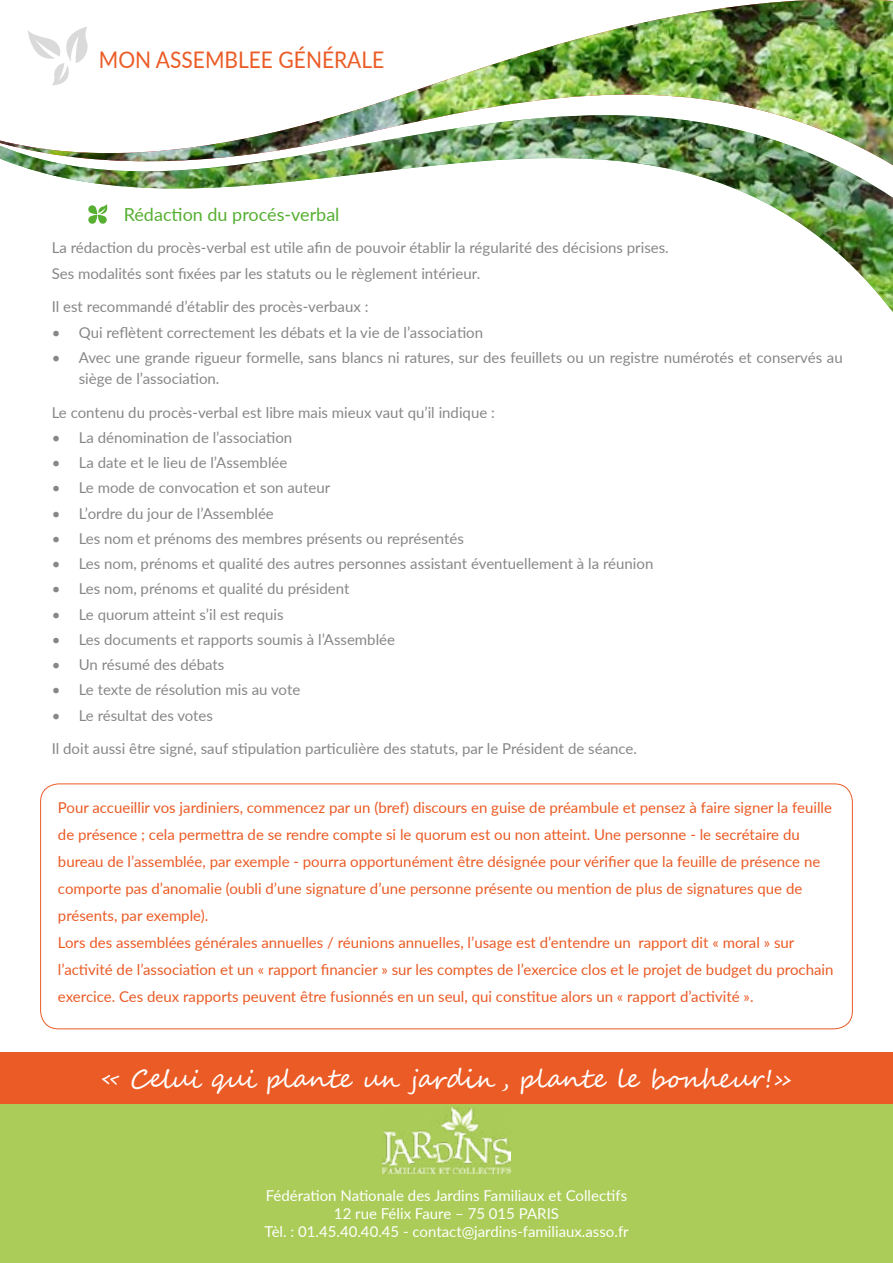
<style>
.page{position:relative;width:893px;height:1263px;background:#fff}
.page>*{position:absolute;margin:0;border:0;box-sizing:border-box;transform-origin:0 0}
.t1{font:25.5px "Segoe Script";color:#fff}
.t2{font:22.95px "Lato";color:#eb5b25;scale:.92 1}
.t3{font:18px "Lato";color:#56af32}
.t4{font:15px/25.2px "Lato";color:#878787}
.t5{font:15px/27px "Lato";color:#eb5b25}
.t6{font:15px/18px "Lato";color:#fff;text-align:center}
</style>
<div class="page">
<div style="left:0;top:1052px;width:893px;height:52px;background:#eb5b25"></div>
<div style="left:0;top:1104px;width:893px;height:159px;background:#abcc58"></div>
<img style="left:383px;top:1108px;width:127px;height:66px">
<img style="left:52px;top:0;width:841px;height:115px">
<img style="left:0;top:115px;width:893px;height:197px">
<svg style="left:28px;top:27px;width:62px;height:58px"></svg>
<div style="left:81px;top:196px;width:34px;height:34px;background:#fff;border-radius:50%"></div>
<svg style="left:88px;top:204px;width:20px;height:20px"></svg>
<div style="left:40px;top:783px;width:813px;height:246px;border:1px solid #eb5b25;border-radius:18px"></div>
<h2 class="t2" style="left:99px;top:43px;width:312px">MON ASSEMBLEE GÉNÉRALE</h2>
<p class="t3" style="left:124px;top:201px;width:217px">Rédaction du procés-verbal</p>
<p class="t4" style="left:52px;top:235px;width:618px">La rédaction du procès-verbal est utile afin de pouvoir établir la régularité des décisions prises.<br>Ses modalités sont fixées par les statuts ou le règlement intérieur.</p>
<p class="t4" style="left:52px;top:294px;width:318px">Il est recommandé d’établir des procès-verbaux :</p>
<p class="t4" style="left:52px;top:319px;width:433px">• Qui reflètent correctement les débats et la vie de l’association</p>
<p class="t4" style="left:79px;top:346px;width:765px;line-height:21px;text-indent:-27px">• Avec une grande rigueur formelle, sans blancs ni ratures, sur des feuillets ou un registre numérotés et conservés au siège de l’association.</p>
<p class="t4" style="left:52px;top:399px;width:445px">Le contenu du procès-verbal est libre mais mieux vaut qu’il indique :</p>
<p class="t4" style="left:52px;top:424px;width:242px">• La dénomination de l’association</p>
<p class="t4" style="left:52px;top:449px;width:237px">• La date et le lieu de l’Assemblée</p>
<p class="t4" style="left:52px;top:475px;width:280px">• Le mode de convocation et son auteur</p>
<p class="t4" style="left:52px;top:500px;width:224px">• L’ordre du jour de l’Assemblée</p>
<p class="t4" style="left:52px;top:525px;width:414px">• Les nom et prénoms des membres présents ou représentés</p>
<p class="t4" style="left:52px;top:550px;width:603px">• Les nom, prénoms et qualité des autres personnes assistant éventuellement à la réunion</p>
<p class="t4" style="left:52px;top:576px;width:299px">• Les nom, prénoms et qualité du président</p>
<p class="t4" style="left:52px;top:601px;width:233px">• Le quorum atteint s’il est requis</p>
<p class="t4" style="left:52px;top:626px;width:345px">• Les documents et rapports soumis à l’Assemblée</p>
<p class="t4" style="left:52px;top:651px;width:174px">• Un résumé des débats</p>
<p class="t4" style="left:52px;top:677px;width:250px">• Le texte de résolution mis au vote</p>
<p class="t4" style="left:52px;top:702px;width:163px">• Le résultat des votes</p>
<p class="t4" style="left:52px;top:736px;width:587px">Il doit aussi être signé, sauf stipulation particulière des statuts, par le Président de séance.</p>
<p class="t5" style="left:58px;top:794px;width:777px">Pour accueillir vos jardiniers, commencez par un (bref) discours en guise de préambule et pensez à faire signer la feuille de présence ; cela permettra de se rendre compte si le quorum est ou non atteint. Une personne - le secrétaire du bureau de l’assemblée, par exemple - pourra opportunément être désignée pour vérifier que la feuille de présence ne comporte pas d’anomalie (oubli d’une signature d’une personne présente ou mention de plus de signatures que de présents, par exemple).<br>Lors des assemblées générales annuelles / réunions annuelles, l’usage est d’entendre un rapport dit « moral » sur l’activité de l’association et un « rapport financier » sur les comptes de l’exercice clos et le projet de budget du prochain exercice. Ces deux rapports peuvent être fusionnés en un seul, qui constitue alors un « rapport d’activité ».</p>
<h1 class="t1" style="left:101px;top:1058px;width:692px">« Celui qui plante un jardin , plante le bonheur!»</h1>
<p class="t6" style="left:265px;top:1186px;width:366px">Fédération Nationale des Jardins Familiaux et Collectifs<br>12 rue Félix Faure – 75 015 PARIS<br>Tèl. : 01.45.40.40.45 - contact@jardins-familiaux.asso.fr</p>
</div>
